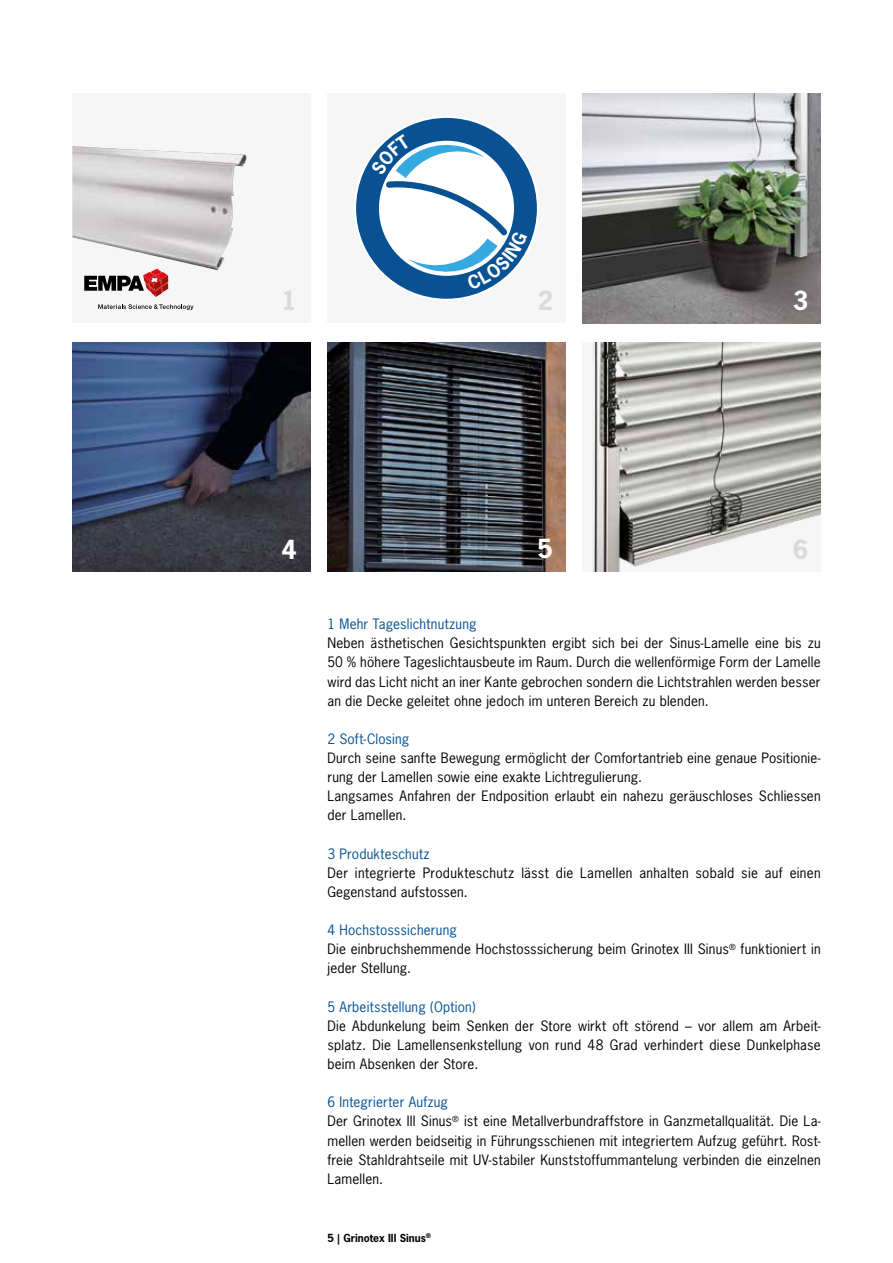
<style>
.page{position:relative;width:893px;height:1263px;background:#fff}
.page>*{position:absolute;margin:0;border:0;box-sizing:border-box;transform-origin:0 0}
.t1{font:700 24.75px "News Gothic";color:#dadada}
.t2{font:700 24.75px "News Gothic";color:#fff}
.t3{font:13.5px/19.2px "News Gothic";letter-spacing:.015em;color:#000}
.t4{font:13.5px "News Gothic";letter-spacing:.015em;color:#005092}
.t5{font:700 10.5px "News Gothic";color:#000}
.s1{color:#005092}
</style>
<div class="page">
<img style="left:72px;top:342px;width:238px;height:230px">
<img style="left:327px;top:342px;width:239px;height:230px">
<img style="left:592px;top:342px;width:229px;height:230px">
<div style="left:72px;top:94px;width:238px;height:229px;background:#f6f6f6"></div>
<img style="left:72px;top:146px;width:175px;height:124px">
<svg style="left:84px;top:269px;width:84px;height:28px"></svg>
<svg style="left:98px;top:304px;width:95px;height:6px"></svg>
<div style="left:327px;top:94px;width:239px;height:229px;background:#f6f6f6"></div>
<img style="left:583px;top:94px;width:238px;height:229px">
<svg style="left:356px;top:117px;width:181px;height:182px"></svg>
<h1 class="t1" style="left:281px;top:285px;width:17px">1</h1>
<h1 class="t1" style="left:538px;top:284px;width:17px">2</h1>
<h1 class="t2" style="left:793px;top:284px;width:17px">3</h1>
<h1 class="t2" style="left:281px;top:533px;width:17px">4</h1>
<h1 class="t2" style="left:538px;top:532px;width:17px">5</h1>
<h1 class="t1" style="left:793px;top:533px;width:17px">6</h1>
<p class="t4" style="left:327px;top:615px;width:151px">1 Mehr Tageslichtnutzung</p>
<p class="t3" style="left:327px;top:633px;width:495px;text-align:justify">Neben ästhetischen Gesichtspunkten ergibt sich bei der Sinus-Lamelle eine bis zu 50 % höhere Tageslichtausbeute im Raum. Durch die wellenförmige Form der Lamelle wird das Licht nicht an iner Kante gebrochen sondern die Lichtstrahlen werden besser an die Decke geleitet ohne jedoch im unteren Bereich zu blenden.</p>
<p class="t4" style="left:327px;top:730px;width:83px">2 Soft-Closing</p>
<p class="t3" style="left:327px;top:748px;width:495px">Durch seine sanfte Bewegung ermöglicht der Comfortantrieb eine genaue Positionie&shy;rung der Lamellen sowie eine exakte Lichtregulierung.<br>Langsames Anfahren der Endposition erlaubt ein nahezu geräuschloses Schliessen der Lamellen.</p>
<p class="t4" style="left:327px;top:845px;width:104px">3 Produkteschutz</p>
<p class="t3" style="left:327px;top:863px;width:495px">Der integrierte Produkteschutz lässt die Lamellen anhalten sobald sie auf einen<br>Gegenstand aufstossen.</p>
<p class="t3" style="left:327px;top:920px;width:495px"><span class="s1">4 Hochstosssicherung<br></span>Die einbruchshemmende Hochstosssicherung beim Grinotex III -Sinus<sup>®</sup> funktioniert in jeder Stellung.</p>
<p class="t4" style="left:327px;top:998px;width:150px">5 Arbeitsstellung (Option)</p>
<p class="t3" style="left:327px;top:1016px;width:495px;text-align:justify">Die Abdunkelung beim Senken der Store wirkt oft störend – vor allem am Arbeit&shy;splatz. Die Lamellensenkstellung von rund 48 Grad verhindert diese Dunkelphase beim Absenken der Store.</p>
<p class="t3" style="left:327px;top:1092px;width:495px"><span class="s1">6 Integrierter Aufzug<br></span>Der Grinotex III -Sinus<sup>®</sup> ist eine Metallverbundraffstore in Ganzmetallqualität. Die La&shy;mellen werden beidseitig in Führungsschienen mit integriertem Aufzug geführt. Rost&shy;freie Stahldrahtseile mit UV-stabiler Kunststoffummantelung verbinden die einzelnen Lamellen.</p>
<p class="t5" style="left:327px;top:1231px;width:105px">5 | Grinotex III -Sinus<sup>®</sup></p>
</div>
